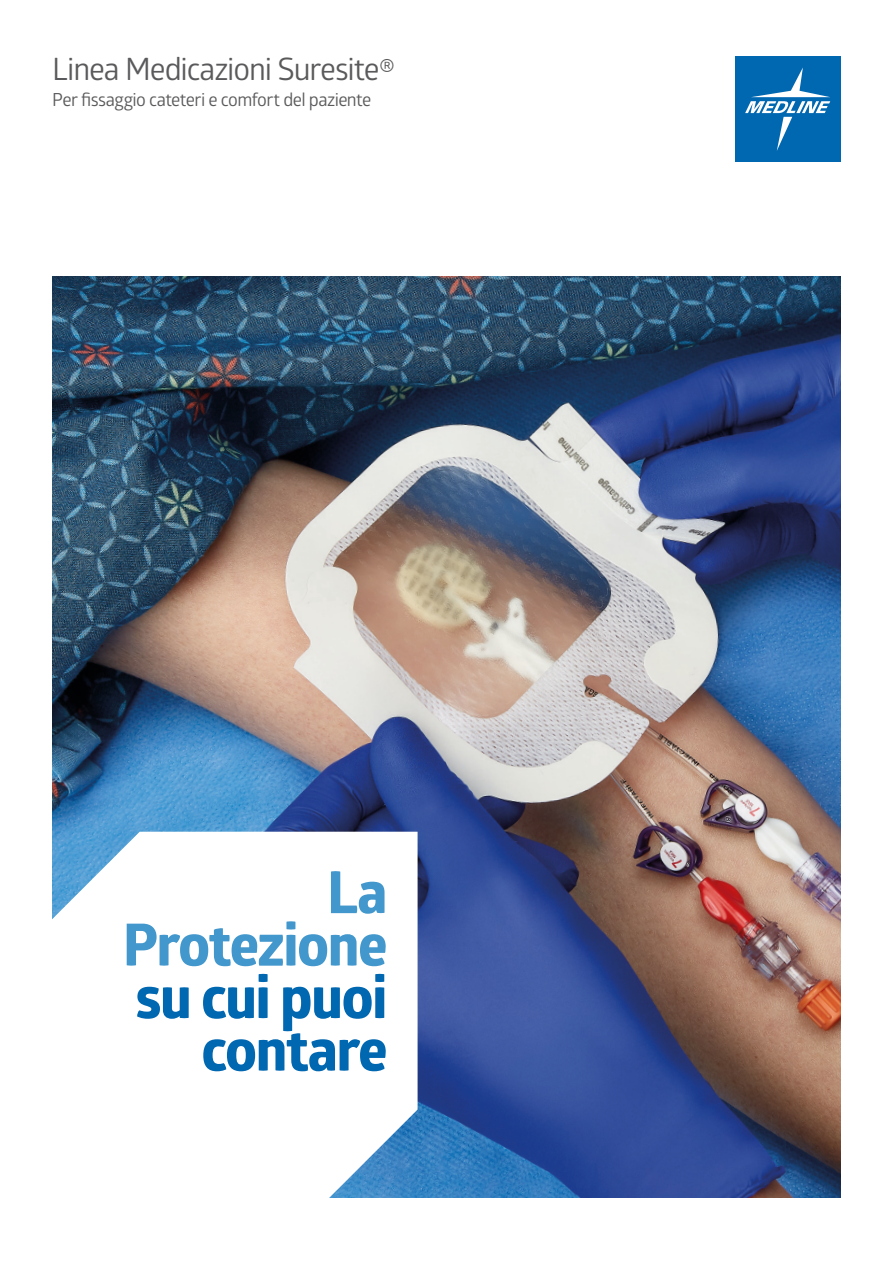
<style>
.page{position:relative;width:893px;height:1263px;background:#fff}
.page>*{position:absolute;margin:0;border:0;box-sizing:border-box;transform-origin:0 0}
.A4{font:700 58.35px/52.5px "Globerx";letter-spacing:-.03em;color:#0067b1;text-align:right}
.A4-2{font:700 58.35px "Globerx";color:#4297cc}
.A3_Regular{font:30.9px "Glober";letter-spacing:-.04em;color:#5a5a5c}
.A3_Regular-2{font:18px "Glober";letter-spacing:-.035em;color:#5a5a5c}
.s1{color:#4297cc}
</style>
<div class="page">
<img style="left:53px;top:276px;width:787px;height:921px">
<svg style="left:52px;top:832px;width:366px;height:366px"></svg>
<div style="left:735px;top:57px;width:105px;height:105px;background:#0067b1"></div>
<svg style="left:745px;top:67px;width:85px;height:84px"></svg>
<p class="A3_Regular" style="left:52px;top:47px;width:344px">Linea Medicazioni Suresite®</p>
<p class="A3_Regular-2" style="left:52px;top:87px;width:321px">Per fissaggio cateteri e comfort del paziente</p>
<p class="A4-2" style="left:327px;top:850px;width:62px">La</p>
<p class="A4" style="left:123px;top:918px;width:266px"><span class="s1">Protezione </span>su cui puoi contare</p>
</div>
